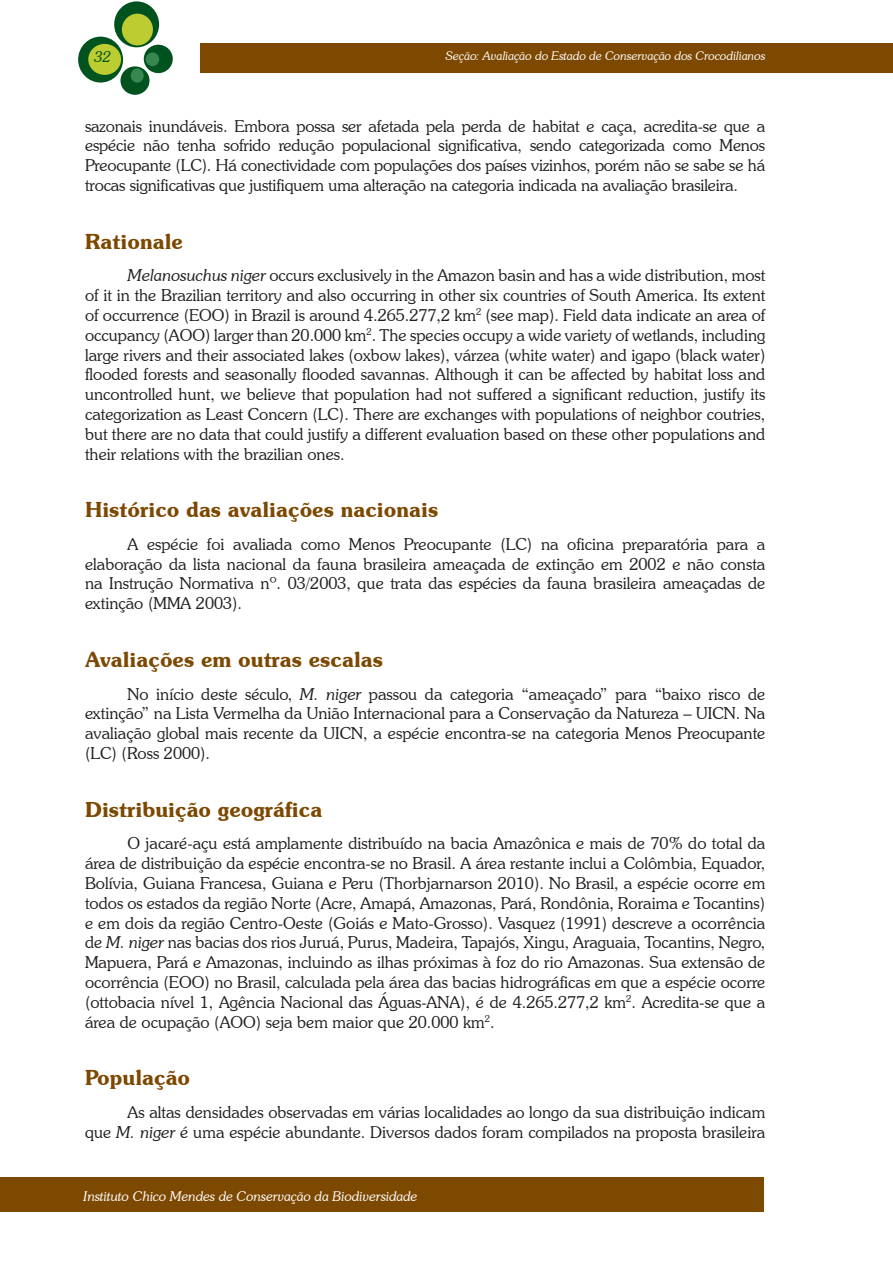
<style>
.page{position:relative;width:893px;height:1263px;background:#fff}
.page>*{position:absolute;margin:0;border:0;box-sizing:border-box;transform-origin:0 0}
.t1{font:600 21px "Souvenir IT Cby BT";color:#7d4800}
.t2{font:300 16.5px/19.8px "Souvenir IT Cby BT";color:#231f20;text-align:justify}
.t3{font:italic 300 15px "Souvenir IT Cby BT";color:#00531e}
.t4{font:italic 300 13.5px "Souvenir IT Cby BT";color:#fff}
.t5{font:italic 300 12px "Souvenir IT Cby BT";color:#fff}
.s1{font-style:italic}
</style>
<div class="page">
<div style="left:200px;top:44px;width:693px;height:29px;background:#7d4800"></div>
<div style="left:114px;top:1px;width:45px;height:46px;background:#00531e;border-radius:50%"></div>
<div style="left:78px;top:37px;width:45px;height:46px;background:#00531e;border-radius:50%"></div>
<div style="left:144px;top:45px;width:29px;height:28px;background:#00531e;border-radius:50%"></div>
<div style="left:120px;top:66px;width:30px;height:29px;background:#00531e;border-radius:50%"></div>
<div style="left:122px;top:14px;width:31px;height:31px;background:#bdcd31;border-radius:50%"></div>
<div style="left:88px;top:44px;width:33px;height:31px;background:#bdcd31;border-radius:50%"></div>
<div style="left:146px;top:52px;width:13px;height:14px;background:#388750;border-radius:50%"></div>
<div style="left:131px;top:68px;width:13px;height:15px;background:#388750;border-radius:50%"></div>
<div style="left:0;top:1178px;width:764px;height:34px;background:#7d4800"></div>
<p class="t3" style="left:94px;top:48px;width:18px">32</p>
<p class="t5" style="left:445px;top:49px;width:321px">Seção: Avaliação do Estado de Conservação dos Crocodilianos</p>
<p class="t2" style="left:85px;top:116px;width:682px">sazonais inundáveis. Embora possa ser afetada pela perda de habitat e caça, acredita-se que a espécie não tenha sofrido redução populacional significativa, sendo categorizada como Menos Preocupante (LC). Há conectividade com populações dos países vizinhos, porém não se sabe se há trocas significativas que justifiquem uma alteração na categoria indicada na avaliação brasileira.</p>
<p class="t1" style="left:85px;top:228px;width:100px">Rationale</p>
<p class="t2" style="left:85px;top:265px;width:682px;text-indent:43px"><span class="s1">Melanosuchus niger</span> occurs exclusively in the Amazon basin and has a wide distribution, most of it in the Brazilian territory and also occurring in other six countries of South America. Its extent of occurrence (EOO) in Brazil is around 4.265.277,2 km<sup>2</sup> (see map). Field data indicate an area of occupancy (AOO) larger than 20.000 km<sup>2</sup>. The species occupy a wide variety of wetlands, including large rivers and their associated lakes (oxbow lakes), várzea (white water) and igapo (black water) flooded forests and seasonally flooded savannas. Although it can be affected by habitat loss and uncontrolled hunt, we believe that population had not suffered a significant reduction, justify its categorization as Least Concern (LC). There are exchanges with populations of neighbor coutries, but there are no data that could justify a different evaluation based on these other populations and their relations with the brazilian ones.</p>
<p class="t1" style="left:85px;top:497px;width:355px">Histórico das avaliações nacionais</p>
<p class="t2" style="left:85px;top:534px;width:682px;text-indent:43px">A espécie foi avaliada como Menos Preocupante (LC) na oficina preparatória para a elaboração da lista nacional da fauna brasileira ameaçada de extinção em 2002 e não consta na Instrução Normativa nº. 03/2003, que trata das espécies da fauna brasileira ameaçadas de extinção (MMA 2003).</p>
<p class="t1" style="left:85px;top:646px;width:300px">Avaliações em outras escalas</p>
<p class="t2" style="left:85px;top:684px;width:682px;text-indent:43px">No início deste século, <span class="s1">M. niger</span> passou da categoria “ameaçado” para “baixo risco de extinção” na Lista Vermelha da União Internacional para a Conservação da Natureza – UICN. Na avaliação global mais recente da UICN, a espécie encontra-se na categoria Menos Preocupante (LC) (Ross 2000).</p>
<p class="t1" style="left:85px;top:796px;width:239px">Distribuição geográfica</p>
<p class="t2" style="left:85px;top:833px;width:682px;text-indent:43px">O jacaré-açu está amplamente distribuído na bacia Amazônica e mais de 70% do total da área de distribuição da espécie encontra-se no Brasil. A área restante inclui a Colômbia, Equador, Bolívia, Guiana Francesa, Guiana e Peru (Thorbjarnarson 2010). No Brasil, a espécie ocorre em todos os estados da região Norte (Acre, Amapá, Amazonas, Pará, Rondônia, Roraima e Tocantins) e em dois da região Centro-Oeste (Goiás e Mato-Grosso). Vasquez (1991) descreve a ocorrência de <span class="s1">M. niger</span> nas bacias dos rios Juruá, Purus, Madeira, Tapajós, Xingu, Araguaia, Tocantins, Negro, Mapuera, Pará e Amazonas, incluindo as ilhas próximas à foz do rio Amazonas. Sua extensão de ocorrência (EOO) no Brasil, calculada pela área das bacias hidrográficas em que a espécie ocorre (ottobacia nível 1, Agência Nacional das Águas-ANA), é de 4.265.277,2 km<sup>2</sup>. Acredita-se que a área de ocupação (AOO) seja bem maior que 20.000 km<sup>2</sup>.</p>
<p class="t1" style="left:85px;top:1065px;width:107px">População</p>
<p class="t2" style="left:85px;top:1102px;width:682px;text-align:right">As altas densidades observadas em várias localidades ao longo da sua distribuição indicam<br>que <span class="s1">M. niger</span> é uma espécie abundante. Diversos dados foram compilados na proposta brasileira</p>
<p class="t4" style="left:84px;top:1188px;width:335px">Instituto Chico Mendes de Conservação da Biodiversidade</p>
</div>
